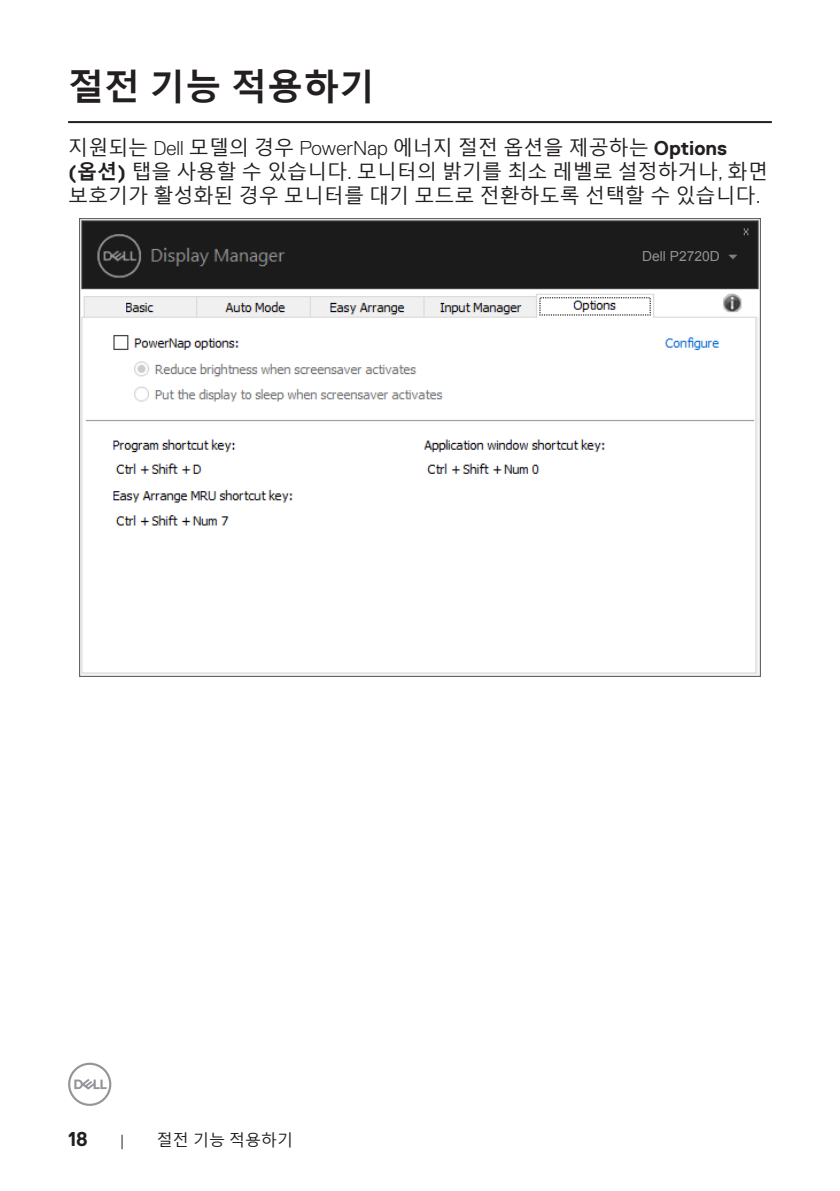
<style>
.page{position:relative;width:840px;height:1191px;background:#fff}
.page>*{position:absolute;margin:0;border:0;box-sizing:border-box;transform-origin:0 0}
.Head_1{font:700 36px "Malgun Gothic";color:#231f20}
.Paragraph{font:20px/24px "Malgun Gothic";color:#231f20}
.t1{font:700 20px "Dell Replica";color:#231f20}
.t2{font:16px "Malgun Gothic";color:#231f20}
.t3{font:300 16px "Dell Replica";color:#231f20}
.t4{font:13.8px "Arial";color:#939393}
.s1{font-family:"Dell Replica";font-weight:300}
.s2{font-family:"Dell Replica";font-weight:700}
.s3{font-weight:700}
</style>
<div class="page">
<svg style="left:68px;top:1062px;width:43px;height:44px"></svg>
<hr style="left:68px;top:121px;width:703px;height:2px;background:#231f20">
<img style="left:79px;top:218px;width:681px;height:458px">
<div style="left:621px;top:246px;width:102px;height:21px;background:#1b1b1b"></div>
<p class="Head_1" style="left:68px;top:66px;width:308px">절전 기능 적용하기</p>
<p class="Paragraph" style="left:68px;top:136px;width:700px">지원되는 <span class="s1">Dell</span> 모델의 경우 <span class="s1">PowerNap</span> 에너지 절전 옵션을 제공하는 <span class="s2">Options (</span><span class="s3">옵션</span><span class="s2">)</span> 탭을 사용할 수 있습니다<span class="s1">.</span> 모니터의 밝기를 최소 레벨로 설정하거나<span class="s1">,</span> 화면 보호기가 활성화된 경우 모니터를 대기 모드로 전환하도록 선택할 수 있습니다<span class="s1">.</span></p>
<p class="t1" style="left:68px;top:1128px;width:21px">18</p>
<p class="t3" style="left:120px;top:1132px;width:6px">|</p>
<p class="t2" style="left:157px;top:1131px;width:138px">절전 기능 적용하기</p>
<p class="t4" style="left:641px;top:247px;width:79px">Dell P2720D</p>
</div>
